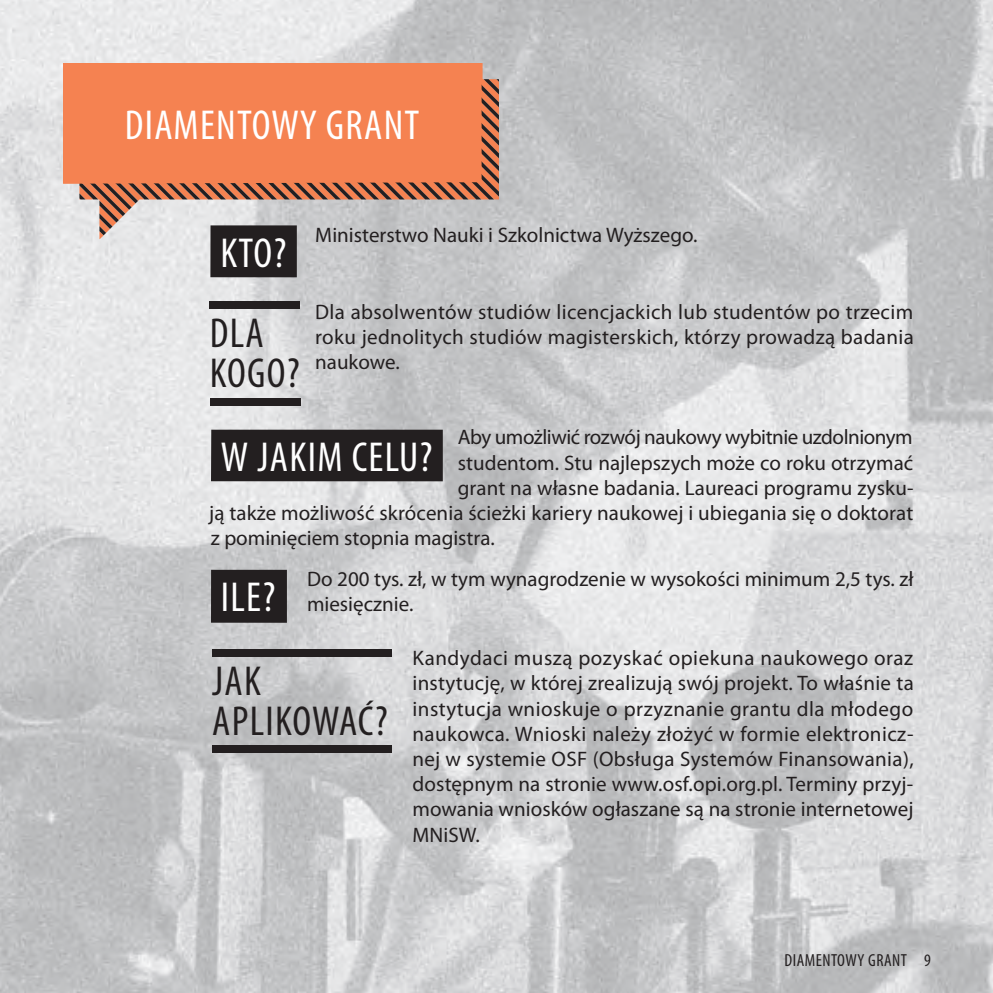
<style>
.page{position:relative;width:993px;height:993px;background:#fff}
.page>*{position:absolute;margin:0;border:0;box-sizing:border-box;transform-origin:0 0}
.t1{font:condensed 42px "Myriad Pro";letter-spacing:.03em;color:#fff}
.t2{font:condensed 42px/40.2px "Myriad Pro";letter-spacing:.03em;color:#231f20}
.t3{font:21px/25.2px "Myriad Pro";color:#231f20;text-align:justify}
.t4{font:21px "Myriad Pro";letter-spacing:-.02em;color:#231f20}
.t5{font:condensed 17.5px "Myriad Pro";letter-spacing:.03em;color:#231f20}
</style>
<div class="page">
<img style="left:0;top:0;width:992px;height:992px">
<div style="left:210px;top:225px;width:87px;height:52px;background:#231f20"></div>
<div style="left:209px;top:301px;width:91px;height:8px;background:#231f20"></div>
<div style="left:210px;top:398px;width:90px;height:8px;background:#231f20"></div>
<div style="left:211px;top:429px;width:231px;height:52px;background:#231f20"></div>
<svg style="left:79px;top:79px;width:420px;height:160px;background:#b89f96"></svg>
<div style="left:212px;top:745px;width:180px;height:7px;background:#231f20"></div>
<div style="left:212px;top:649px;width:179px;height:7px;background:#231f20"></div>
<div style="left:211px;top:569px;width:76px;height:53px;background:#231f20"></div>
<div style="left:63px;top:63px;width:418px;height:121px;background:#f58251"></div>
<h1 class="t1" style="left:125px;top:100px;width:296px">DIAMENTOWY GRANT</h1>
<h1 class="t1" style="left:220px;top:227px;width:67px">KTO?</h1>
<h1 class="t2" style="left:210px;top:312px;width:91px">DLA<br>KOGO?</h1>
<p class="t3" style="left:315px;top:222px;width:383px">Ministerstwo Nauki i Szkolnictwa Wyższego.</p>
<p class="t3" style="left:315px;top:298px;width:600px">Dla absolwentów studiów licencjackich lub studentów po trzecim roku jednolitych studiów magisterskich, którzy prowadzą badania naukowe.</p>
<p class="t4" style="left:457px;top:424px;width:456px">Aby umożliwić rozwój naukowy wybitnie uzdolnionym</p>
<p class="t3" style="left:457px;top:449px;width:456px">studentom. Stu najlepszych może co roku otrzymać</p>
<p class="t3" style="left:457px;top:474px;width:457px">grant na własne badania. Laureaci programu zysku-</p>
<p class="t3" style="left:209px;top:500px;width:705px">ją także możliwość skrócenia ścieżki kariery naukowej i ubiegania się o doktorat</p>
<p class="t3" style="left:211px;top:525px;width:285px">z pominięciem stopnia magistra.</p>
<p class="t3" style="left:307px;top:566px;width:608px">Do 200 tys. zł, w tym wynagrodzenie w wysokości minimum 2,5 tys. zł miesięcznie.</p>
<h1 class="t1" style="left:221px;top:431px;width:213px">W JAKIM CELU?</h1>
<h1 class="t1" style="left:221px;top:571px;width:56px">ILE?</h1>
<h1 class="t2" style="left:212px;top:660px;width:177px">JAK<br>APLIKOWAĆ?</h1>
<p class="t3" style="left:412px;top:645px;width:502px">Kandydaci muszą pozyskać opiekuna naukowego oraz instytucję, w której zrealizują swój projekt. To właśnie ta instytucja wnioskuje o przyznanie grantu dla młodego naukowca. Wnioski należy złożyć w formie elektronicz&shy;nej w systemie OSF (Obsługa Systemów Finansowania), dostępnym na stronie www.osf.opi.org.pl. Terminy przyj&shy;mowania wniosków ogłaszane są na stronie internetowej MNiSW.</p>
<p class="t5" style="left:784px;top:949px;width:124px">DIAMENTOWY GRANT</p>
<p class="t5" style="left:923px;top:949px;width:8px">9</p>
</div>
